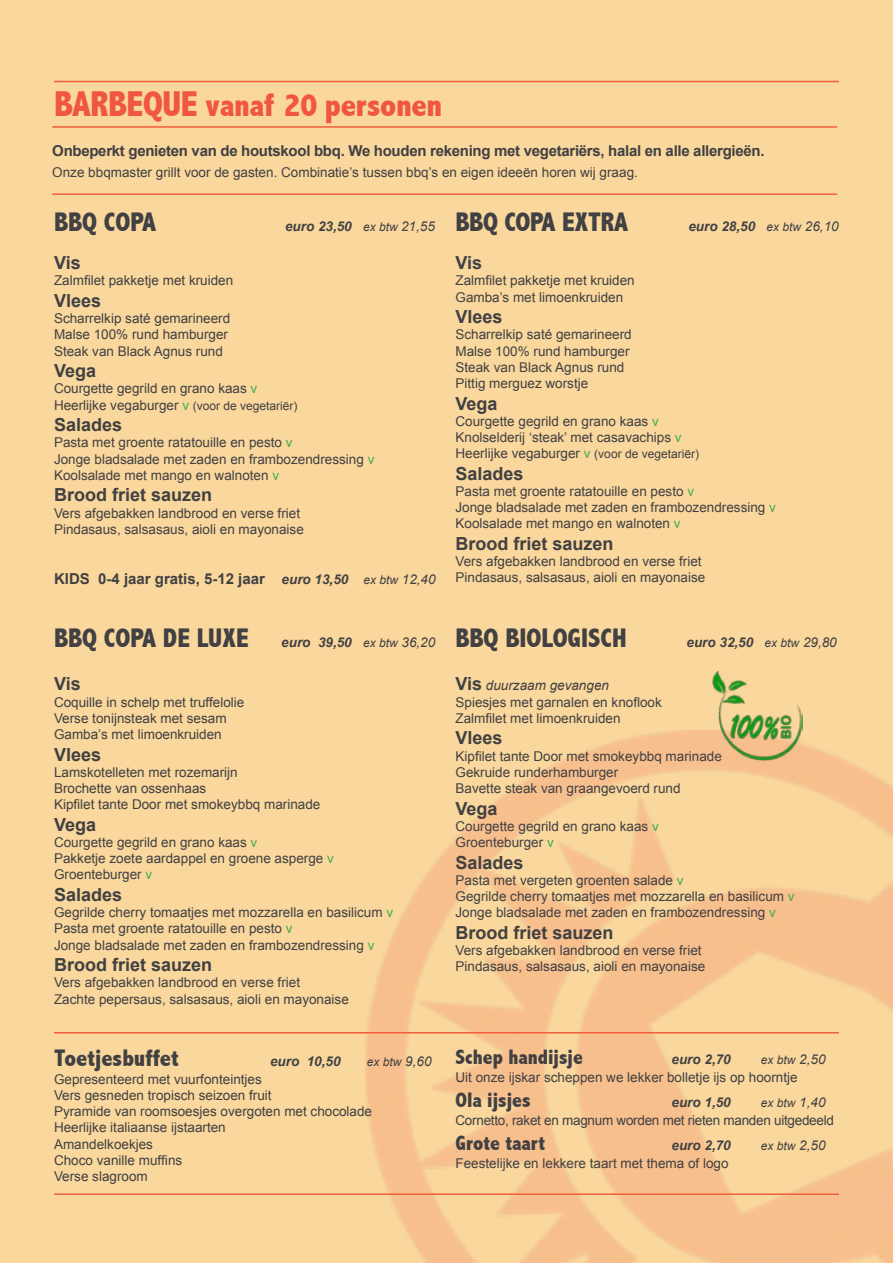
<style>
.page{position:relative;width:893px;height:1263px;background:#fff}
.page>*{position:absolute;margin:0;border:0;box-sizing:border-box;transform-origin:0 0}
.t1{font:800 condensed 33px "Abadi";letter-spacing:-.01em;color:#f05642}
.t2{font:800 condensed 27px "Abadi";color:#414042}
.t3{font:800 condensed 24px "Abadi";color:#414042}
.t4{font:800 condensed 21px "Abadi";color:#414042}
.t5{font:700 18px "Arial";color:#414042}
.t6{font:700 15px "Arial";letter-spacing:-.02em;color:#414042}
.t7{font:700 15px "Arial";color:#414042}
.t8{font:13.5px/16.2px "Arial";color:#414042}
.t9{font:italic 700 13.5px "Arial";color:#414042}
.t10{font:13.5px "Arial";letter-spacing:-.02em;color:#414042}
.t11{font:italic 12px "Arial";color:#414042}
.s1{font-size:36px}
.s2{font-weight:400;font-size:12px}
.s3{font-weight:400}
.s4{color:#41ad49}
.s5{font-size:12px}
.s6{font-style:italic;font-size:13.5px}
.s7{font-weight:400;font-style:italic;font-size:12px}
.s8{font-weight:400;font-style:italic;font-size:13.5px}
.s9{font-size:13.5px}
.s10{font-weight:700;font-size:18px}
.s11{font-style:italic}
</style>
<div class="page">
<div style="left:0;top:1px;width:893px;height:1262px;background:#f9d79d"></div>
<hr style="left:54px;top:81px;width:785px;height:1px;background:#f15f3d">
<hr style="left:54px;top:1032px;width:785px;height:1px;background:#f15f3d">
<hr style="left:54px;top:1193px;width:785px;height:2px;background:#f15f3d">
<hr style="left:52px;top:126px;width:785px;height:2px;background:#f15f3d">
<img style="left:712px;top:671px;width:90px;height:90px">
<hr style="left:52px;top:193px;width:785px;height:2px;background:#f15f3d">
<h1 class="t1" style="left:54px;top:86px;width:390px"><span class="s1">BARBEQUE</span> vanaf 20 personen</h1>
<p class="t6" style="left:52px;top:140px;width:714px">Onbeperkt genieten van de houtskool bbq. We houden rekening met vegetariërs, halal en alle allergieën.</p>
<p class="t8" style="left:52px;top:164px;width:587px">Onze bbqmaster grillt voor de gasten. Combinatie’s tussen bbq’s en eigen ideeën horen wij graag.</p>
<h2 class="t2" style="left:54px;top:207px;width:104px">BBQ COPA</h2>
<p class="t9" style="left:285px;top:218px;width:151px">euro 23,50 <span class="s2">ex btw</span> <span class="s3">21,55</span></p>
<h3 class="t5" style="left:54px;top:251px;width:28px">Vis</h3>
<p class="t8" style="left:54px;top:273px;width:181px">Zalmfilet pakketje met kruiden</p>
<h3 class="t5" style="left:54px;top:289px;width:49px">Vlees</h3>
<p class="t8" style="left:54px;top:310px;width:178px">Scharrelkip saté gemarineerd<br>Malse 100% rund hamburger<br>Steak van Black Agnus rund</p>
<h3 class="t5" style="left:54px;top:359px;width:44px">Vega</h3>
<p class="t8" style="left:54px;top:381px;width:245px">Courgette gegrild en grano kaas <span class="s4">v<br></span>Heerlijke vegaburger <span class="s4">v</span> <span class="s5">(voor de vegetariër)</span></p>
<h3 class="t5" style="left:54px;top:413px;width:70px">Salades</h3>
<p class="t8" style="left:54px;top:435px;width:322px">Pasta met groente ratatouille en pesto <span class="s4">v<br></span>Jonge bladsalade met zaden en frambozendressing <span class="s4">v<br></span>Koolsalade met mango en walnoten <span class="s4">v</span></p>
<h3 class="t5" style="left:54px;top:483px;width:160px">Brood friet sauzen</h3>
<p class="t8" style="left:54px;top:505px;width:251px">Vers afgebakken landbrood en verse friet<br>Pindasaus, salsasaus, aioli en mayonaise</p>
<p class="t7" style="left:54px;top:569px;width:383px">KIDS 0-4 jaar gratis, 5-12 jaar <span class="s6">euro 13,50</span> <span class="s7">ex btw</span> <span class="s8">12,40</span></p>
<h2 class="t2" style="left:54px;top:622px;width:196px">BBQ COPA DE LUXE</h2>
<p class="t9" style="left:281px;top:633px;width:156px">euro 39,50 <span class="s2">ex btw</span> <span class="s3">36,20</span></p>
<h3 class="t5" style="left:54px;top:672px;width:28px">Vis</h3>
<p class="t8" style="left:54px;top:694px;width:192px">Coquille in schelp met truffelolie<br>Verse tonijnsteak met sesam<br>Gamba’s met limoenkruiden</p>
<h3 class="t5" style="left:54px;top:742px;width:49px">Vlees</h3>
<p class="t8" style="left:54px;top:764px;width:268px">Lamskotelleten met rozemarijn<br>Brochette van ossenhaas<br>Kipfilet tante Door met smokeybbq marinade</p>
<h3 class="t5" style="left:54px;top:812px;width:44px">Vega</h3>
<p class="t8" style="left:54px;top:834px;width:281px">Courgette gegrild en grano kaas <span class="s4">v<br></span>Pakketje zoete aardappel en groene asperge <span class="s4">v<br></span>Groenteburger <span class="s4">v</span></p>
<h3 class="t5" style="left:54px;top:883px;width:70px">Salades</h3>
<p class="t8" style="left:54px;top:904px;width:341px">Gegrilde cherry tomaatjes met mozzarella en basilicum <span class="s4">v<br></span>Pasta met groente ratatouille en pesto <span class="s4">v<br></span>Jonge bladsalade met zaden en frambozendressing <span class="s4">v</span></p>
<h3 class="t5" style="left:54px;top:953px;width:160px">Brood friet sauzen</h3>
<p class="t8" style="left:54px;top:975px;width:296px">Vers afgebakken landbrood en verse friet<br>Zachte pepersaus, salsasaus, aioli en mayonaise</p>
<h3 class="t3" style="left:54px;top:1044px;width:126px">Toetjesbuffet</h3>
<p class="t9" style="left:270px;top:1052px;width:72px">euro 10,50</p>
<p class="t11" style="left:367px;top:1054px;width:66px">ex btw <span class="s9">9,60</span></p>
<p class="t8" style="left:54px;top:1071px;width:320px">Gepresenteerd met vuurfonteintjes<br>Vers gesneden tropisch seizoen fruit<br>Pyramide van roomsoesjes overgoten met chocolade<br>Heerlijke italiaanse ijstaarten<br>Amandelkoekjes<br>Choco vanille muffins<br>Verse slagroom</p>
<h2 class="t2" style="left:455px;top:207px;width:174px">BBQ COPA EXTRA</h2>
<p class="t9" style="left:688px;top:218px;width:152px">euro 28,50 <span class="s2">ex btw</span> <span class="s3">26,10</span></p>
<h3 class="t5" style="left:455px;top:251px;width:28px">Vis</h3>
<p class="t8" style="left:455px;top:273px;width:181px">Zalmfilet pakketje met kruiden<br>Gamba’s met limoenkruiden</p>
<h3 class="t5" style="left:455px;top:305px;width:49px">Vlees</h3>
<p class="t8" style="left:455px;top:327px;width:178px">Scharrelkip saté gemarineerd<br>Malse 100% rund hamburger<br>Steak van Black Agnus rund<br>Pittig merguez worstje</p>
<h3 class="t5" style="left:455px;top:391px;width:44px">Vega</h3>
<p class="t8" style="left:455px;top:413px;width:245px">Courgette gegrild en grano kaas <span class="s4">v<br></span>Knolselderij ‘steak’ met casavachips <span class="s4">v<br></span>Heerlijke vegaburger <span class="s4">v</span> <span class="s5">(voor de vegetariër)</span></p>
<h3 class="t5" style="left:455px;top:461px;width:70px">Salades</h3>
<p class="t8" style="left:455px;top:483px;width:322px">Pasta met groente ratatouille en pesto <span class="s4">v<br></span>Jonge bladsalade met zaden en frambozendressing <span class="s4">v<br></span>Koolsalade met mango en walnoten <span class="s4">v</span></p>
<h3 class="t5" style="left:455px;top:532px;width:160px">Brood friet sauzen</h3>
<p class="t8" style="left:455px;top:553px;width:251px">Vers afgebakken landbrood en verse friet<br>Pindasaus, salsasaus, aioli en mayonaise</p>
<h2 class="t2" style="left:455px;top:622px;width:173px">BBQ BIOLOGISCH</h2>
<p class="t9" style="left:686px;top:633px;width:152px">euro 32,50 <span class="s2">ex btw</span> <span class="s3">29,80</span></p>
<p class="t8" style="left:455px;top:678px;width:208px"><span class="s10">Vis</span> <span class="s11">duurzaam gevangen<br></span>Spiesjes met garnalen en knoflook<br>Zalmfilet met limoenkruiden</p>
<h3 class="t5" style="left:455px;top:726px;width:49px">Vlees</h3>
<p class="t8" style="left:455px;top:748px;width:268px">Kipfilet tante Door met smokeybbq marinade<br>Gekruide runderhamburger<br>Bavette steak van graangevoerd rund</p>
<h3 class="t5" style="left:455px;top:796px;width:44px">Vega</h3>
<p class="t8" style="left:455px;top:818px;width:205px">Courgette gegrild en grano kaas <span class="s4">v<br></span>Groenteburger <span class="s4">v</span></p>
<h3 class="t5" style="left:455px;top:850px;width:70px">Salades</h3>
<p class="t8" style="left:455px;top:872px;width:341px">Pasta met vergeten groenten salade <span class="s4">v<br></span>Gegrilde cherry tomaatjes met mozzarella en basilicum <span class="s4">v<br></span>Jonge bladsalade met zaden en frambozendressing <span class="s4">v</span></p>
<h3 class="t5" style="left:455px;top:920px;width:160px">Brood friet sauzen</h3>
<p class="t8" style="left:455px;top:942px;width:251px">Vers afgebakken landbrood en verse friet<br>Pindasaus, salsasaus, aioli en mayonaise</p>
<h3 class="t4" style="left:455px;top:1044px;width:129px">Schep handijsje</h3>
<p class="t9" style="left:671px;top:1050px;width:61px">euro 2,70</p>
<p class="t11" style="left:761px;top:1052px;width:66px">ex btw <span class="s9">2,50</span></p>
<p class="t8" style="left:455px;top:1069px;width:344px">Uit onze ijskar scheppen we lekker bolletje ijs op hoorntje</p>
<h3 class="t4" style="left:455px;top:1088px;width:77px">Ola ijsjes</h3>
<p class="t9" style="left:671px;top:1093px;width:61px">euro 1,50</p>
<p class="t11" style="left:761px;top:1095px;width:66px">ex btw <span class="s9">1,40</span></p>
<p class="t10" style="left:455px;top:1111px;width:380px">Cornetto, raket en magnum worden met rieten manden uitgedeeld</p>
<h3 class="t4" style="left:455px;top:1131px;width:91px">Grote taart</h3>
<p class="t9" style="left:671px;top:1136px;width:61px">euro 2,70</p>
<p class="t11" style="left:761px;top:1138px;width:66px">ex btw <span class="s9">2,50</span></p>
<p class="t8" style="left:455px;top:1155px;width:275px">Feestelijke en lekkere taart met thema of logo</p>
</div>
